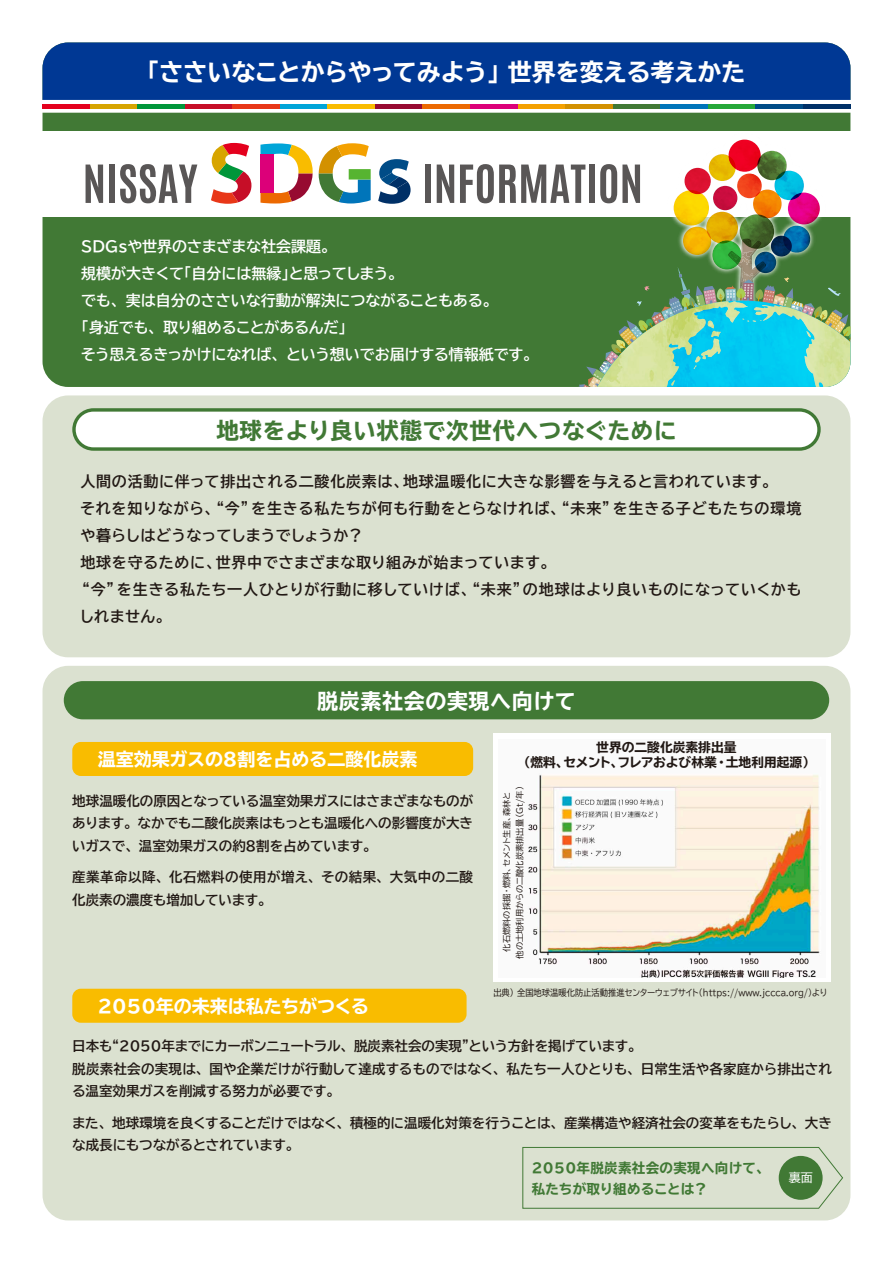
<style>
.page{position:relative;width:893px;height:1263px;background:#fff}
.page>*{position:absolute;margin:0;border:0;box-sizing:border-box;transform-origin:0 0}
.t1{font:700 expanded 24px "TBUD Go Std";letter-spacing:-.015em;color:#fff}
.t2{font:700 expanded 22.5px "TBUD Go Std";letter-spacing:.03em;color:#417935}
.t3{font:700 expanded 21px "TBUD Go Std";letter-spacing:.03em;color:#fff}
.t4{font:700 expanded 18px "TBUD Go Std";color:#fff}
.t5{font:700 15px "TBUD Go Std";letter-spacing:.05em;color:#211814}
.t6{font:700 15px "TBUD Go Std";color:#fff}
.t7{font:700 15px "TBUD Go Std";letter-spacing:-.02em;color:#fff}
.t8{font:700 15px "TBUD Go Std";letter-spacing:-.01em;color:#211814}
.t9{font:700 13.5px/22.5px "TBUD Go Std";color:#211814}
.t10{font:700 13.5px/22.5px "TBUD Go Std";letter-spacing:.035em;color:#211814}
.t11{font:700 expanded 13.5px/20.5px "TBUD Go Std";letter-spacing:.025em;color:#417935}
.t12{font:700 expanded 12.75px/15.8px "TBUD Go Std";color:#211814;text-align:center}
.t13{font:12px "TBUD Go Std";color:#fff}
.t14{font:9px "TBUD Go Std";color:#211814;scale:.92 1}
.t15{font:8.25px/13px "TBUD Go Std";color:#211814;text-align:center}
</style>
<div class="page">
<div style="left:43px;top:666px;width:807px;height:554px;background:#dbe1d0;border-radius:26px"></div>
<div style="left:43px;top:395px;width:807px;height:262px;background:#dbe1d0;border-radius:26px"></div>
<div style="left:43px;top:43px;width:807px;height:344px;background:#417935;border-radius:26px"></div>
<div style="left:43px;top:43px;width:807px;height:57px;background:#003894"></div>
<div style="left:0;top:100px;width:893px;height:13px;background:#fff"></div>
<hr style="left:43px;top:104px;width:47px;height:4px;background:#e4001d">
<hr style="left:90px;top:104px;width:48px;height:4px;background:#d7a500">
<hr style="left:138px;top:104px;width:47px;height:4px;background:#00963a">
<hr style="left:185px;top:104px;width:48px;height:4px;background:#c60e27">
<hr style="left:233px;top:104px;width:47px;height:4px;background:#e83718">
<hr style="left:280px;top:104px;width:48px;height:4px;background:#00a5d8">
<hr style="left:328px;top:104px;width:47px;height:4px;background:#f9bc00">
<hr style="left:375px;top:104px;width:48px;height:4px;background:#970a31">
<hr style="left:423px;top:104px;width:47px;height:4px;background:#ec6901">
<hr style="left:470px;top:104px;width:48px;height:4px;background:#dc0079">
<hr style="left:518px;top:104px;width:47px;height:4px;background:#f4a100">
<hr style="left:565px;top:104px;width:48px;height:4px;background:#d39100">
<hr style="left:613px;top:104px;width:47px;height:4px;background:#417935">
<svg style="left:522px;top:1147px;width:321px;height:62px"></svg>
<div style="left:72px;top:989px;width:395px;height:34px;background:#f9bc00;border-radius:9px"></div>
<div style="left:0;top:131px;width:893px;height:85px;background:#fff"></div>
<img style="left:619px;top:85px;width:231px;height:136px">
<img style="left:674px;top:140px;width:146px;height:99px">
<svg style="left:578px;top:239px;width:263px;height:148px"></svg>
<img style="left:597px;top:301px;width:253px;height:86px">
<svg style="left:72px;top:408px;width:749px;height:43px;background:#dfe8dd"></svg>
<div style="left:64px;top:681px;width:765px;height:38px;background:#417935;border-radius:19px"></div>
<div style="left:72px;top:742px;width:401px;height:34px;background:#f9bc00;border-radius:9px"></div>
<svg style="left:86px;top:165px;width:17px;height:38px"></svg>
<div style="left:109px;top:165px;width:6px;height:38px;background:#595656"></div>
<svg style="left:120px;top:164px;width:77px;height:39px"></svg>
<div style="left:425px;top:165px;width:6px;height:38px;background:#595656"></div>
<svg style="left:437px;top:165px;width:17px;height:38px"></svg>
<svg style="left:460px;top:164px;width:125px;height:39px"></svg>
<div style="left:589px;top:165px;width:6px;height:38px;background:#595656"></div>
<svg style="left:600px;top:164px;width:40px;height:39px"></svg>
<svg style="left:211px;top:143px;width:40px;height:61px"></svg>
<svg style="left:260px;top:143px;width:53px;height:60px"></svg>
<svg style="left:319px;top:143px;width:52px;height:60px"></svg>
<svg style="left:378px;top:159px;width:33px;height:45px"></svg>
<div style="left:779px;top:1156px;width:44px;height:44px;background:#417935;border-radius:50%"></div>
<div style="left:493px;top:733px;width:338px;height:248px;background:#fff"></div>
<img style="left:528px;top:774px;width:292px;height:203px">
<h1 class="t1" style="left:135px;top:58px;width:612px">「ささいなことからやってみよう」世界を変える考えかた</h1>
<p class="t6" style="left:81px;top:234px;width:256px">SDGsや世界のさまざまな社会課題。</p>
<p class="t6" style="left:81px;top:261px;width:323px">規模が大きくて「自分には無縁」と思ってしまう。</p>
<p class="t6" style="left:81px;top:288px;width:418px">でも、実は自分のささいな行動が解決につながることもある。</p>
<p class="t7" style="left:74px;top:315px;width:281px">「身近でも、取り組めることがあるんだ」</p>
<p class="t6" style="left:81px;top:342px;width:459px">そう思えるきっかけになれば、という想いでお届けする情報紙です。</p>
<h2 class="t2" style="left:216px;top:418px;width:462px">地球をより良い状態で次世代へつなぐために</h2>
<p class="t5" style="left:80px;top:469px;width:698px">人間の活動に伴って排出される二酸化炭素は、地球温暖化に大きな影響を与えると言われています。</p>
<p class="t5" style="left:80px;top:496px;width:723px">それを知りながら、“今”を生きる私たちが何も行動をとらなければ、“未来”を生きる子どもたちの環境</p>
<p class="t8" style="left:80px;top:523px;width:284px">や暮らしはどうなってしまうでしょうか？</p>
<p class="t5" style="left:80px;top:550px;width:477px">地球を守るために、世界中でさまざまな取り組みが始まっています。</p>
<p class="t5" style="left:75px;top:577px;width:728px">“今”を生きる私たち一人ひとりが行動に移していけば、“未来”の地球はより良いものになっていくかも</p>
<p class="t5" style="left:79px;top:604px;width:93px">しれません。</p>
<h3 class="t3" style="left:317px;top:689px;width:260px">脱炭素社会の実現へ向けて</h3>
<h3 class="t4" style="left:98px;top:750px;width:321px">温室効果ガスの８割を占める二酸化炭素</h3>
<p class="t9" style="left:72px;top:789px;width:402px;text-align:justify">地球温暖化の原因となっている温室効果ガスにはさまざまなものがあります。なかでも二酸化炭素はもっとも温暖化への影響度が大きいガスで、温室効果ガスの約８割を占めています。</p>
<p class="t10" style="left:72px;top:866px;width:402px">産業革命以降、化石燃料の使用が増え、その結果、大気中の二酸化炭素の濃度も増加しています。</p>
<h3 class="t4" style="left:98px;top:996px;width:273px">2050年の未来は私たちがつくる</h3>
<p class="t12" style="left:518px;top:739px;width:299px">世界の二酸化炭素排出量<br>（燃料、セメント、フレアおよび林業・土地利用起源）</p>
<p class="t15" style="left:500px;top:959px;width:178px;rotate:-90deg">化石燃料の採掘・燃料、セメント生産、森林と<br>他の土地利用からの二酸化炭素排出量（Gt/年）</p>
<p class="t14" style="left:493px;top:985px;width:365px">出典）全国地球温暖化防止活動推進センターウェブサイト（https://www.jccca.org/）より</p>
<p class="t9" style="left:72px;top:1035px;width:762px">日本も“2050年までにカーボンニュートラル、脱炭素社会の実現”という方針を掲げています。<br>脱炭素社会の実現は、国や企業だけが行動して達成するものではなく、私たち一人ひとりも、日常生活や各家庭から排出される温室効果ガスを削減する努力が必要です。</p>
<p class="t9" style="left:72px;top:1112px;width:761px">また、地球環境を良くすることだけではなく、積極的に温暖化対策を行うことは、産業構造や経済社会の変革をもたらし、大きな成長にもつながるとされています。</p>
<p class="t11" style="left:532px;top:1158px;width:239px">2050年脱炭素社会の実現へ向けて、私たちが取り組めることは？</p>
<p class="t13" style="left:789px;top:1167px;width:25px">裏面</p>
</div>
